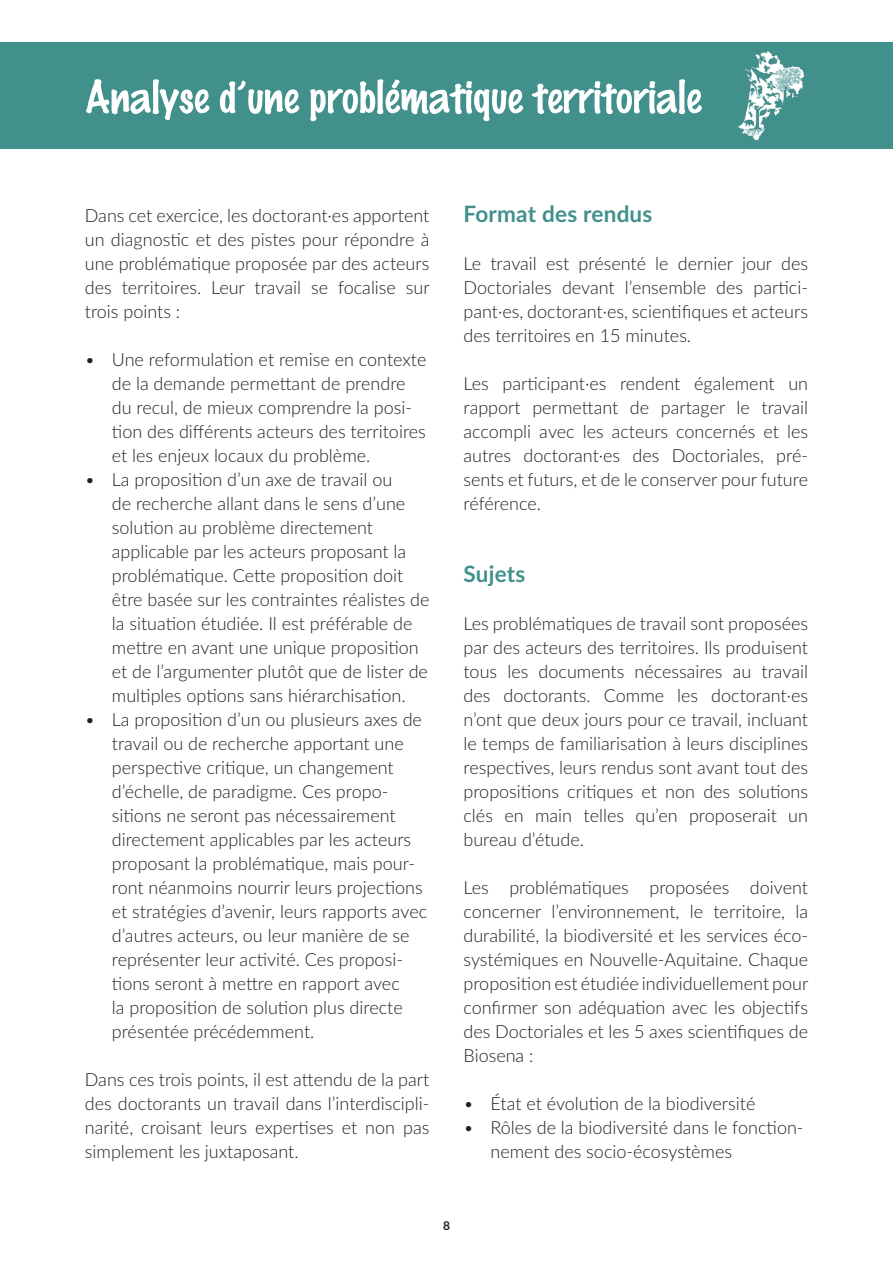
<style>
.page{position:relative;width:893px;height:1263px;background:#fff}
.page>*{position:absolute;margin:0;border:0;box-sizing:border-box;transform-origin:0 0}
.t1{font:700 22.5px "Lato";letter-spacing:.01em;color:#41908b}
.t2{font:300 18px/24px "Lato";color:#231f20;text-align:justify}
.t3{font:700 12px "Lato";color:#231f20}
</style>
<div class="page">
<div style="left:0;top:43px;width:893px;height:106px;background:#41908b"></div>
<img style="left:739px;top:52px;width:66px;height:87px">
<svg style="left:86px;top:79px;width:616px;height:42px"></svg>
<p class="t2" style="left:85px;top:203px;width:346px">Dans cet exercice, les doctorant·es apportent un diagnostic et des pistes pour répondre à une problématique proposée par des acteurs des territoires. Leur travail se focalise sur trois points :</p>
<p class="t2" style="left:112px;top:347px;width:316px;text-align:left;text-indent:-27px">• Une reformulation et remise en contexte de la demande permettant de prendre du recul, de mieux comprendre la posi&shy;tion des différents acteurs des territoires et les enjeux locaux du problème.</p>
<p class="t2" style="left:112px;top:467px;width:319px;text-align:left;text-indent:-27px">• La proposition d’un axe de travail ou<br>de recherche allant dans le sens d’une solution au problème directement applicable par les acteurs proposant la problématique. Cette proposition doit être basée sur les contraintes réalistes de la situation étudiée. Il est préférable de mettre en avant une unique proposition et de l’argumenter plutôt que de lister de multiples options sans hiérarchisation.</p>
<p class="t2" style="left:112px;top:707px;width:317px;text-align:left;text-indent:-27px">• La proposition d’un ou plusieurs axes de travail ou de recherche apportant une perspective critique, un changement d’échelle, de paradigme. Ces propo&shy;sitions ne seront pas nécessairement directement applicables par les acteurs proposant la problématique, mais pour&shy;ront néanmoins nourrir leurs projections et stratégies d’avenir, leurs rapports avec d’autres acteurs, ou leur manière de se représenter leur activité. Ces proposi&shy;tions seront à mettre en rapport avec<br>la proposition de solution plus directe présentée précédemment.</p>
<p class="t2" style="left:85px;top:1067px;width:346px">Dans ces trois points, il est attendu de la part des doctorants un travail dans l’interdiscipli&shy;narité, croisant leurs expertises et non pas simplement les juxtaposant.</p>
<p class="t1" style="left:463px;top:197px;width:190px">Format des rendus</p>
<p class="t2" style="left:463px;top:251px;width:346px">Le travail est présenté le dernier jour des Doctoriales devant l’ensemble des partici&shy;pant·es, doctorant·es, scientifiques et acteurs des territoires en 15 minutes.</p>
<p class="t2" style="left:463px;top:371px;width:346px">Les participant·es rendent également un rapport permettant de partager le travail accompli avec les acteurs concernés et les autres doctorant·es des Doctoriales, pré&shy;sents et futurs, et de le conserver pour future référence.</p>
<p class="t1" style="left:463px;top:557px;width:63px">Sujets</p>
<p class="t2" style="left:463px;top:611px;width:346px">Les problématiques de travail sont proposées par des acteurs des territoires. Ils produisent tous les documents nécessaires au travail des doctorants. Comme les doctorant·es n’ont que deux jours pour ce travail, incluant le temps de familiarisation à leurs disciplines respectives, leurs rendus sont avant tout des propositions critiques et non des solutions clés en main telles qu’en proposerait un bureau d’étude.</p>
<p class="t2" style="left:463px;top:875px;width:346px">Les problématiques proposées doivent concerner l’environnement, le territoire, la durabilité, la biodiversité et les services éco&shy;systémiques en Nouvelle-Aquitaine. Chaque proposition est étudiée individuellement pour confirmer son adéquation avec les objectifs des Doctoriales et les 5 axes scientifiques de Biosena :</p>
<p class="t2" style="left:463px;top:1091px;width:293px">• État et évolution de la biodiversité</p>
<p class="t2" style="left:490px;top:1115px;width:315px;text-indent:-27px">• Rôles de la biodiversité dans le fonction&shy;nement des socio-écosystèmes</p>
<p class="t3" style="left:443px;top:1217px;width:8px">8</p>
</div>
